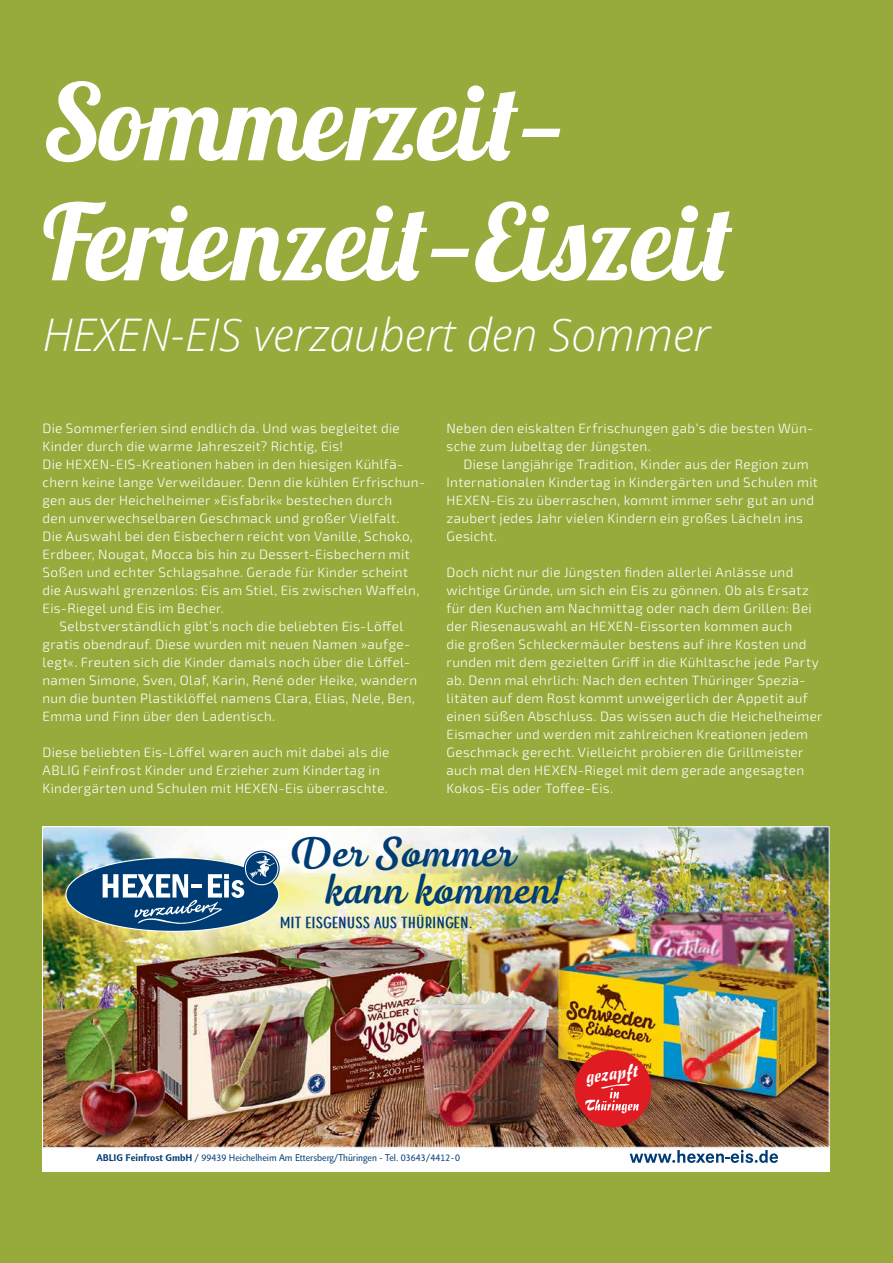
<style>
.page{position:relative;width:893px;height:1263px;background:#96ab3c}
.page>*{position:absolute;margin:0;border:0;box-sizing:border-box;transform-origin:0 0}
.t1{font:105px/120px "Lobster";color:#fff}
.t2{font:52.35px/36.8px "Haptic Script Regular 2";color:#003d75;scale:.92 1}
.t3{font:italic 300 45px "Open Sans";color:#fff}
.t4{font:20.7px "Impuls BT";color:#fff}
.t5{font:700 15.9px "Photo Wall Sans";color:#003c74;scale:1.11 1}
.t6{font:300 13.5px/18px "Exo 2.0";letter-spacing:.025em;color:#fff}
.t7{font:9.9px "Linotype Finnegan";color:#003d75}
.s1{font-weight:700}
</style>
<div class="page">
<img style="left:44px;top:828px;width:784px;height:342px">
<svg style="left:630px;top:1150px;width:148px;height:13px"></svg>
<div style="left:575px;top:1050px;width:76px;height:77px;background:#e11b22;border-radius:50%"></div>
<svg style="left:585px;top:1084px;width:54px;height:29px"></svg>
<div style="left:66px;top:858px;width:213px;height:73px;background:#003c74;border-radius:50%"></div>
<svg style="left:244px;top:850px;width:36px;height:36px"></svg>
<svg style="left:103px;top:852px;width:175px;height:82px"></svg>
<h1 class="t1" style="left:43px;top:74px;width:691px">Sommerzeit—<br>Ferienzeit—Eiszeit</h1>
<h3 class="t3" style="left:43px;top:303px;width:669px">HEXEN-EIS verzaubert den Sommer</h3>
<p class="t6" style="left:43px;top:420px;width:359px">Die Sommerferien sind endlich da. Und was begleitet die</p>
<p class="t6" style="left:43px;top:438px;width:302px">Kinder durch die warme Jahreszeit? Richtig, Eis!</p>
<p class="t6" style="left:43px;top:456px;width:362px">Die HEXEN-EIS-Kreationen haben in den hiesigen Kühlfä-</p>
<p class="t6" style="left:43px;top:474px;width:384px">chern keine lange Verweildauer. Denn die kühlen Erfrischun-</p>
<p class="t6" style="left:43px;top:492px;width:351px">gen aus der Heichelheimer »Eisfabrik« bestechen durch</p>
<p class="t6" style="left:43px;top:510px;width:359px">den unverwechselbaren Geschmack und großer Vielfalt.</p>
<p class="t6" style="left:43px;top:528px;width:372px">Die Auswahl bei den Eisbechern reicht von Vanille, Schoko,</p>
<p class="t6" style="left:43px;top:546px;width:369px">Erdbeer, Nougat, Mocca bis hin zu Dessert-Eisbechern mit</p>
<p class="t6" style="left:43px;top:564px;width:367px">Soßen und echter Schlagsahne. Gerade für Kinder scheint</p>
<p class="t6" style="left:43px;top:582px;width:378px">die Auswahl grenzenlos: Eis am Stiel, Eis zwischen Waffeln,</p>
<p class="t6" style="left:43px;top:600px;width:183px">Eis-Riegel und Eis im Becher.</p>
<p class="t6" style="left:60px;top:618px;width:345px">Selbstverständlich gibt’s noch die beliebten Eis-Löffel</p>
<p class="t6" style="left:43px;top:636px;width:369px">gratis obendrauf. Diese wurden mit neuen Namen »aufge-</p>
<p class="t6" style="left:43px;top:654px;width:369px">legt«. Freuten sich die Kinder damals noch über die Löffel-</p>
<p class="t6" style="left:43px;top:672px;width:376px">namen Simone, Sven, Olaf, Karin, René oder Heike, wandern</p>
<p class="t6" style="left:43px;top:690px;width:374px">nun die bunten Plastiklöffel namens Clara, Elias, Nele, Ben,</p>
<p class="t6" style="left:43px;top:708px;width:234px">Emma und Finn über den Ladentisch.</p>
<p class="t6" style="left:43px;top:744px;width:348px">Diese beliebten Eis-Löffel waren auch mit dabei als die<br>ABLIG Feinfrost Kinder und Erzieher zum Kindertag in<br>Kindergärten und Schulen mit HEXEN-Eis überraschte.</p>
<p class="t6" style="left:446px;top:420px;width:368px">Neben den eiskalten Erfrischungen gab‘s die besten Wün&shy;sche zum Jubeltag der Jüngsten.</p>
<p class="t6" style="left:446px;top:456px;width:373px;text-indent:17px">Diese langjährige Tradition, Kinder aus der Region zum Internationalen Kindertag in Kindergärten und Schulen mit HEXEN-Eis zu überraschen, kommt immer sehr gut an und zaubert jedes Jahr vielen Kindern ein großes Lächeln ins Gesicht.</p>
<p class="t6" style="left:446px;top:564px;width:377px">Doch nicht nur die Jüngsten finden allerlei Anlässe und wichtige Gründe, um sich ein Eis zu gönnen. Ob als Ersatz für den Kuchen am Nachmittag oder nach dem Grillen: Bei der Riesenauswahl an HEXEN-Eissorten kommen auch<br>die großen Schleckermäuler bestens auf ihre Kosten und runden mit dem gezielten Griff in die Kühltasche jede Party ab. Denn mal ehrlich: Nach den echten Thüringer Spezia&shy;litäten auf dem Rost kommt unweigerlich der Appetit auf einen süßen Abschluss. Das wissen auch die Heichelheimer Eismacher und werden mit zahlreichen Kreationen jedem Geschmack gerecht. Vielleicht probieren die Grillmeister auch mal den HEXEN-Riegel mit dem gerade angesagten Kokos-Eis oder Toffee-Eis.</p>
<h2 class="t2" style="left:324px;top:834px;width:260px;text-indent:-34px">Der Sommer kann kommen!</h2>
<p class="t5" style="left:280px;top:912px;width:175px">MIT EISGENUSS AUS THÜRINGEN.</p>
<p class="t7" style="left:96px;top:1152px;width:365px"><span class="s1">ABLIG Feinfrost GmbH</span> / 99439 Heichelheim Am Ettersberg/Thüringen - Tel. 03643/4412-0</p>
<h3 class="t4" style="left:584px;top:1065px;width:54px;rotate:-8deg">gezapft</h3>
</div>
